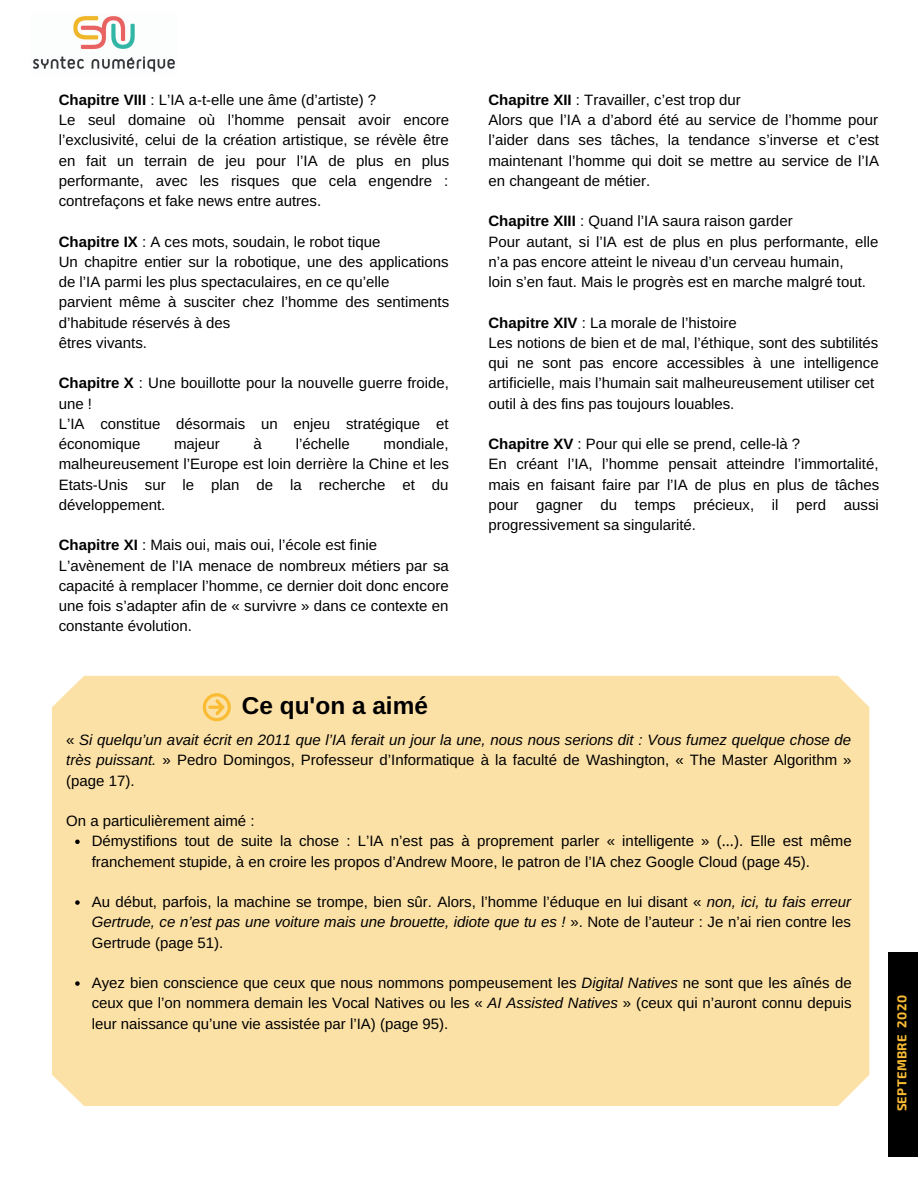
<style>
.page{position:relative;width:918px;height:1188px;background:#fff}
.page>*{position:absolute;margin:0;border:0;box-sizing:border-box;transform-origin:0 0}
.t1{font:700 24.45px "Arimo";color:#000}
.t2{font:15px/20.2px "Arimo";color:#000}
.t3{font:italic 15px/20.2px "Arimo";color:#000;text-align:justify}
.t4{font:700 12.9px "Exo 2";letter-spacing:.03em;color:#fabc34}
.s1{font-weight:700}
.s2{font-style:normal}
.s3{font-family:"Noto Sans Gurmukhi"}
.s4{font-style:italic}
</style>
<div class="page">
<div style="left:888px;top:953px;width:30px;height:204px;background:#000"></div>
<div style="left:52px;top:676px;width:817px;height:430px;background:#fce1a6"></div>
<svg style="left:203px;top:693px;width:28px;height:28px"></svg>
<img style="left:33px;top:16px;width:142px;height:56px">
<svg style="left:75px;top:840px;width:5px;height:4px"></svg>
<svg style="left:75px;top:900px;width:5px;height:5px"></svg>
<svg style="left:75px;top:981px;width:5px;height:5px"></svg>
<p class="t2" style="left:59px;top:90px;width:392px"><span class="s1">Chapitre VIII</span> : L’IA a-t-elle une âme (d’artiste) ?<br>Le seul domaine où l’homme pensait avoir encore l’exclusivité, celui de la création artistique, se révèle être en fait un terrain de jeu pour l’IA de plus en plus performante, avec les risques que cela engendre : contrefaçons et fake news entre autres.</p>
<p class="t2" style="left:59px;top:231px;width:392px"><span class="s1">Chapitre IX</span> : A ces mots, soudain, le robot tique<br>Un chapitre entier sur la robotique, une des applications de l’IA parmi les plus spectaculaires, en ce qu’elle<br>parvient même à susciter chez l’homme des sentiments d’habitude réservés à des<br>êtres vivants.</p>
<p class="t2" style="left:59px;top:373px;width:392px"><span class="s1">Chapitre X</span> : Une bouillotte pour la nouvelle guerre froide, une !<br>L’IA constitue désormais un enjeu stratégique et économique</p>
<p class="t2" style="left:174px;top:434px;width:47px">majeur</p>
<p class="t2" style="left:254px;top:434px;width:10px">à</p>
<p class="t2" style="left:296px;top:434px;width:56px">l’échelle</p>
<p class="t2" style="left:59px;top:434px;width:392px;text-align:justify;text-indent:325px">mondiale, malheureusement l’Europe est loin derrière la Chine et les Etats-Unis sur le plan de la recherche et du développement.</p>
<p class="t2" style="left:59px;top:535px;width:392px"><span class="s1">Chapitre XI</span> : Mais oui, mais oui, l’école est finie L’avènement de l’IA menace de nombreux métiers par sa capacité à remplacer l’homme, ce dernier doit donc encore une fois s’adapter afin de « survivre » dans ce contexte en constante évolution.</p>
<p class="t2" style="left:489px;top:90px;width:392px"><span class="s1">Chapitre XII</span> : Travailler, c’est trop dur<br>Alors que l’IA a d’abord été au service de l’homme pour l’aider dans ses tâches, la tendance s’inverse et c’est maintenant l’homme qui doit se mettre au service de l’IA en changeant de métier.</p>
<p class="t2" style="left:489px;top:211px;width:392px"><span class="s1">Chapitre XIII</span> : Quand l’IA saura raison garder<br>Pour autant, si l’IA est de plus en plus performante, elle n’a pas encore atteint le niveau d’un cerveau humain,<br>loin s’en faut. Mais le progrès est en marche malgré tout.</p>
<p class="t2" style="left:489px;top:312px;width:392px"><span class="s1">Chapitre XIV</span> : La morale de l’histoire<br>Les notions de bien et de mal, l’éthique, sont des subtilités qui ne sont pas encore accessibles à une intelligence artificielle, mais l’humain sait malheureusement utiliser cet outil à des fins pas toujours louables.</p>
<p class="t2" style="left:489px;top:434px;width:392px"><span class="s1">Chapitre XV</span> : Pour qui elle se prend, celle-là ?<br>En créant l’IA, l’homme pensait atteindre l’immortalité, mais en faisant faire par l’IA de plus en plus de tâches pour gagner du temps précieux, il perd aussi progressivement sa singularité.</p>
<h1 class="t1" style="left:242px;top:692px;width:188px">Ce qu'on a aimé</h1>
<p class="t3" style="left:66px;top:730px;width:787px"><span class="s2">«</span> Si quelqu’un avait écrit en 2011 que l’IA ferait un jour la une, nous nous serions dit : Vous fumez quelque chose de très puissant. <span class="s2">» Pedro Domingos, Professeur d’Informatique à la faculté de Washington, « The Master Algorithm » (page 17).</span></p>
<p class="t2" style="left:66px;top:811px;width:190px">On a particulièrement aimé :</p>
<p class="t2" style="left:92px;top:831px;width:762px">Démystifions tout de suite la chose : L’IA n’est pas à proprement parler « intelligente » (<span class="s3">…</span>). Elle est même franchement stupide, à en croire les propos d’Andrew Moore, le patron de l’IA chez Google Cloud (page 45).</p>
<p class="t2" style="left:92px;top:892px;width:761px;text-align:justify">Au début, parfois, la machine se trompe, bien sûr. Alors, l’homme l’éduque en lui disant « <span class="s4">non, ici, tu fais erreur Gertrude, ce n’est pas une voiture mais une brouette, idiote que tu es !</span> ». Note de l’auteur : Je n’ai rien contre les Gertrude (page 51).</p>
<p class="t2" style="left:92px;top:973px;width:762px;text-align:justify">Ayez bien conscience que ceux que nous nommons pompeusement les <span class="s4">Digital Natives</span> ne sont que les aînés de ceux que l’on nommera demain les Vocal Natives ou les « <span class="s4">AI Assisted Natives</span> » (ceux qui n’auront connu depuis leur naissance qu’une vie assistée par l’IA) (page 95).</p>
<p class="t4" style="left:894px;top:1111px;width:118px;rotate:-90deg">SEPTEMBRE 2020</p>
</div>
